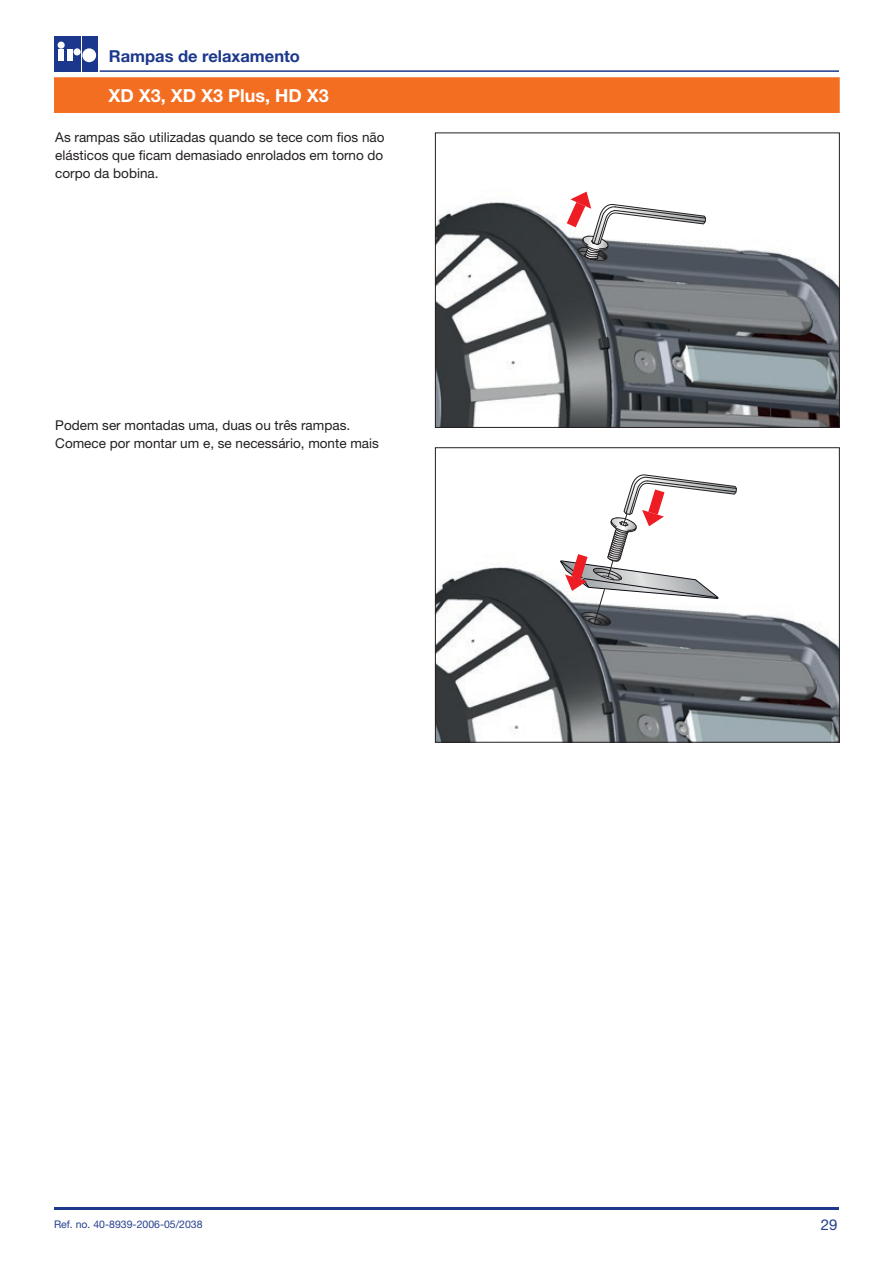
<style>
.page{position:relative;width:893px;height:1263px;background:#fff}
.page>*{position:absolute;margin:0;border:0;box-sizing:border-box;transform-origin:0 0}
.t1{font:700 18px "Helvetica Neue LT Std";color:#fff}
.t2{font:700 16.5px "Helvetica Neue LT Std";color:#1b388c}
.t3{font:15px "Helvetica Neue LT Pro";color:#253f8e}
.t4{font:13.5px/18px "Helvetica Neue LT Pro";color:#231f20;text-align:justify}
.t5{font:10.5px "Helvetica Neue LT Pro";color:#253f8e}
</style>
<div class="page">
<div style="left:54px;top:36px;width:43px;height:36px;background:#1b388c"></div>
<hr style="left:81px;top:36px;width:1px;height:36px;background:#fff">
<div style="left:67px;top:49px;width:6px;height:12px;background:#fff"></div>
<div style="left:58px;top:42px;width:7px;height:7px;background:#fff;border-radius:50%"></div>
<div style="left:58px;top:49px;width:6px;height:12px;background:#fff"></div>
<div style="left:82px;top:48px;width:14px;height:14px;background:#fff;border-radius:50%"></div>
<div style="left:74px;top:48px;width:7px;height:7px;background:#fff;border-radius:50%"></div>
<hr style="left:54px;top:1208px;width:785px;height:2px;background:#1b388c">
<hr style="left:100px;top:70px;width:739px;height:2px;background:#1b388c">
<div style="left:54px;top:77px;width:786px;height:36px;background:#f36e21;border:2px solid #f36e21"></div>
<img style="left:437px;top:191px;width:401px;height:235px">
<div style="left:435px;top:132px;width:405px;height:296px;border:1px solid #231f20"></div>
<img style="left:437px;top:566px;width:401px;height:175px">
<div style="left:435px;top:447px;width:405px;height:296px;border:1px solid #231f20"></div>
<svg style="left:567px;top:192px;width:139px;height:70px"></svg>
<svg style="left:560px;top:474px;width:177px;height:153px"></svg>
<p class="t2" style="left:109px;top:46px;width:193px">Rampas de relaxamento</p>
<h1 class="t1" style="left:109px;top:84px;width:222px">XD X3, XD X3 Plus, HD X3</h1>
<p class="t4" style="left:55px;top:128px;width:331px">As rampas são utilizadas quando se tece com fios não elásticos que ficam demasiado enrolados em torno do corpo da bobina.</p>
<p class="t4" style="left:55px;top:416px;width:325px">Podem ser montadas uma, duas ou três rampas.<br>Comece por montar um e, se necessário, monte mais</p>
<p class="t5" style="left:54px;top:1218px;width:150px">Ref. no. 40-8939-2006-05/2038</p>
<p class="t3" style="left:821px;top:1216px;width:18px">29</p>
</div>
